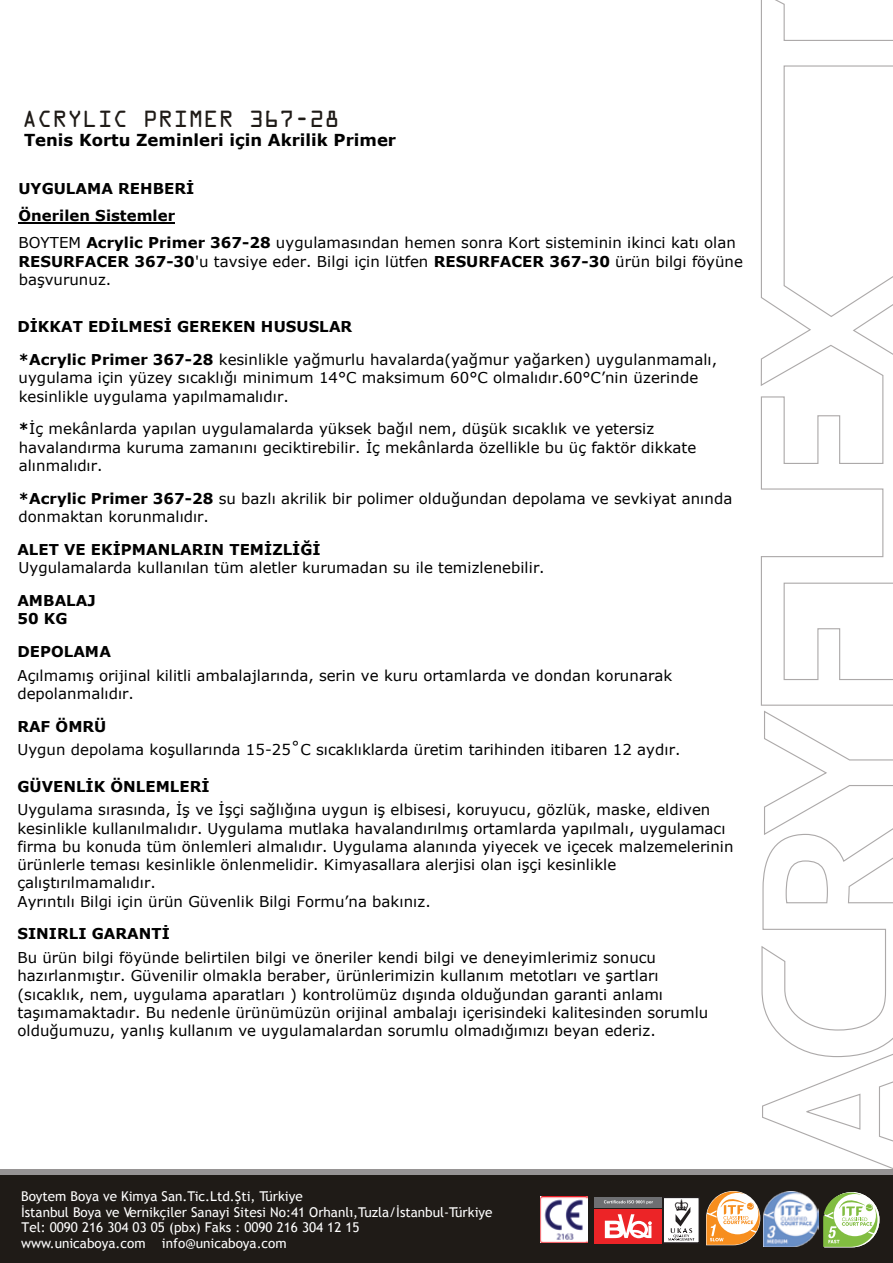
<style>
.page{position:relative;width:893px;height:1263px;background:#fff}
.page>*{position:absolute;margin:0;border:0;box-sizing:border-box;transform-origin:0 0}
.t1{font:21px "OCRA Std";color:#1f1b17}
.t2{font:700 16.5px "Verdana";color:#010101}
.t3{font:15px/18.1px "Verdana";color:#010101}
.t4{font:700 15px/18.3px "Verdana";color:#010101}
.t5{font:13.5px/15.6px "Trebuchet MS";color:#fff}
.s1{font-weight:700}
</style>
<div class="page">
<div style="left:0;top:1169px;width:893px;height:94px;background:#969494"></div>
<div style="left:0;top:1175px;width:893px;height:88px;background:#1f1b17"></div>
<hr style="left:19px;top:222px;width:156px;height:2px;background:#010101">
<svg style="left:761px;top:710px;width:132px;height:459px"></svg>
<svg style="left:760px;top:0;width:133px;height:706px"></svg>
<div style="left:595px;top:1209px;width:67px;height:34px;background:#ec2427"></div>
<svg style="left:605px;top:1214px;width:47px;height:24px"></svg>
<div style="left:595px;top:1197px;width:67px;height:10px;background:#6e6f72"></div>
<svg style="left:604px;top:1200px;width:49px;height:4px"></svg>
<div style="left:662px;top:1196px;width:38px;height:48px;background:#fff;border:2px solid #231f20"></div>
<svg style="left:668px;top:1199px;width:26px;height:41px"></svg>
<svg style="left:823px;top:1192px;width:56px;height:55px;background:#aac18f"></svg>
<img style="left:540px;top:1196px;width:47px;height:46px">
<svg style="left:706px;top:1191px;width:54px;height:54px;background:#d8ac7d"></svg>
<img style="left:764px;top:1192px;width:54px;height:54px">
<h1 class="t1" style="left:22px;top:110px;width:319px">ACRYLIC PRIMER 367-28</h1>
<p class="t2" style="left:24px;top:128px;width:374px">Tenis Kortu Zeminleri için Akrilik Primer</p>
<p class="t3" style="left:19px;top:175px;width:719px;line-height:27.3px"><span class="s1">UYGULAMA REHBERİ<br>Önerilen Sistemler<br></span>BOYTEM <span class="s1">Acrylic Primer 367-28</span> uygulamasından hemen sonra Kort sisteminin ikinci katı olan</p>
<p class="t3" style="left:19px;top:252px;width:726px"><span class="s1">RESURFACER 367-30</span>'u tavsiye eder. Bilgi için lütfen <span class="s1">RESURFACER 367-30</span> ürün bilgi föyüne başvurunuz.</p>
<p class="t3" style="left:17px;top:310px;width:701px;line-height:33px"><span class="s1">DİKKAT EDİLMESİ GEREKEN HUSUSLAR<br>*Acrylic Primer 367-28</span> kesinlikle yağmurlu havalarda(yağmur yağarken) uygulanmamalı,</p>
<p class="t3" style="left:19px;top:369px;width:681px">uygulama için yüzey sıcaklığı minimum 14°C maksimum 60°C olmalıdır.60°C’nin üzerinde kesinlikle uygulama yapılmamalıdır.</p>
<p class="t3" style="left:19px;top:420px;width:679px"><span class="s1">*</span>İç mekânlarda yapılan uygulamalarda yüksek bağıl nem, düşük sıcaklık ve yetersiz havalandırma kuruma zamanını geciktirebilir. İç mekânlarda özellikle bu üç faktör dikkate alınmalıdır.</p>
<p class="t3" style="left:19px;top:489px;width:715px"><span class="s1">*Acrylic Primer 367-28</span> su bazlı akrilik bir polimer olduğundan depolama ve sevkiyat anında donmaktan korunmalıdır.</p>
<p class="t4" style="left:17px;top:540px;width:305px">ALET VE EKİPMANLARIN TEMİZLİĞİ</p>
<p class="t3" style="left:19px;top:558px;width:528px">Uygulamalarda kullanılan tüm aletler kurumadan su ile temizlenebilir.</p>
<p class="t4" style="left:17px;top:591px;width:80px">AMBALAJ<br>50 KG</p>
<p class="t4" style="left:17px;top:642px;width:95px">DEPOLAMA</p>
<p class="t3" style="left:17px;top:666px;width:656px">Açılmamış orijinal kilitli ambalajlarında, serin ve kuru ortamlarda ve dondan korunarak depolanmalıdır.</p>
<p class="t4" style="left:17px;top:717px;width:90px">RAF ÖMRÜ</p>
<p class="t3" style="left:17px;top:741px;width:665px">Uygun depolama koşullarında 15-25˚C sıcaklıklarda üretim tarihinden itibaren 12 aydır.</p>
<p class="t4" style="left:17px;top:777px;width:194px">GÜVENLİK ÖNLEMLERİ</p>
<p class="t3" style="left:17px;top:801px;width:718px">Uygulama sırasında, İş ve İşçi sağlığına uygun iş elbisesi, koruyucu, gözlük, maske, eldiven kesinlikle kullanılmalıdır. Uygulama mutlaka havalandırılmış ortamlarda yapılmalı, uygulamacı firma bu konuda tüm önlemleri almalıdır. Uygulama alanında yiyecek ve içecek malzemelerinin ürünlerle teması kesinlikle önlenmelidir. Kimyasallara alerjisi olan işçi kesinlikle çalıştırılmamalıdır.<br>Ayrıntılı Bilgi için ürün Güvenlik Bilgi Formu’na bakınız.</p>
<p class="t4" style="left:17px;top:924px;width:154px">SINIRLI GARANTİ</p>
<p class="t3" style="left:17px;top:948px;width:692px">Bu ürün bilgi föyünde belirtilen bilgi ve öneriler kendi bilgi ve deneyimlerimiz sonucu hazırlanmıştır. Güvenilir olmakla beraber, ürünlerimizin kullanım metotları ve şartları (sıcaklık, nem, uygulama aparatları ) kontrolümüz dışında olduğundan garanti anlamı taşımamaktadır. Bu nedenle ürünümüzün orijinal ambalajı içerisindeki kalitesinden sorumlu olduğumuzu, yanlış kullanım ve uygulamalardan sorumlu olmadığımızı beyan ederiz.</p>
<p class="t5" style="left:21px;top:1188px;width:473px">Boytem Boya ve Kimya San.Tic.Ltd.Şti, Türkiye<br>İstanbul Boya ve Vernikçiler Sanayi Sitesi No:41 Orhanlı,Tuzla/İstanbul-Türkiye Tel: 0090 216 304 03 05 (pbx) Faks : 0090 216 304 12 15<br>www.unicaboya.com info@unicaboya.com</p>
</div>
